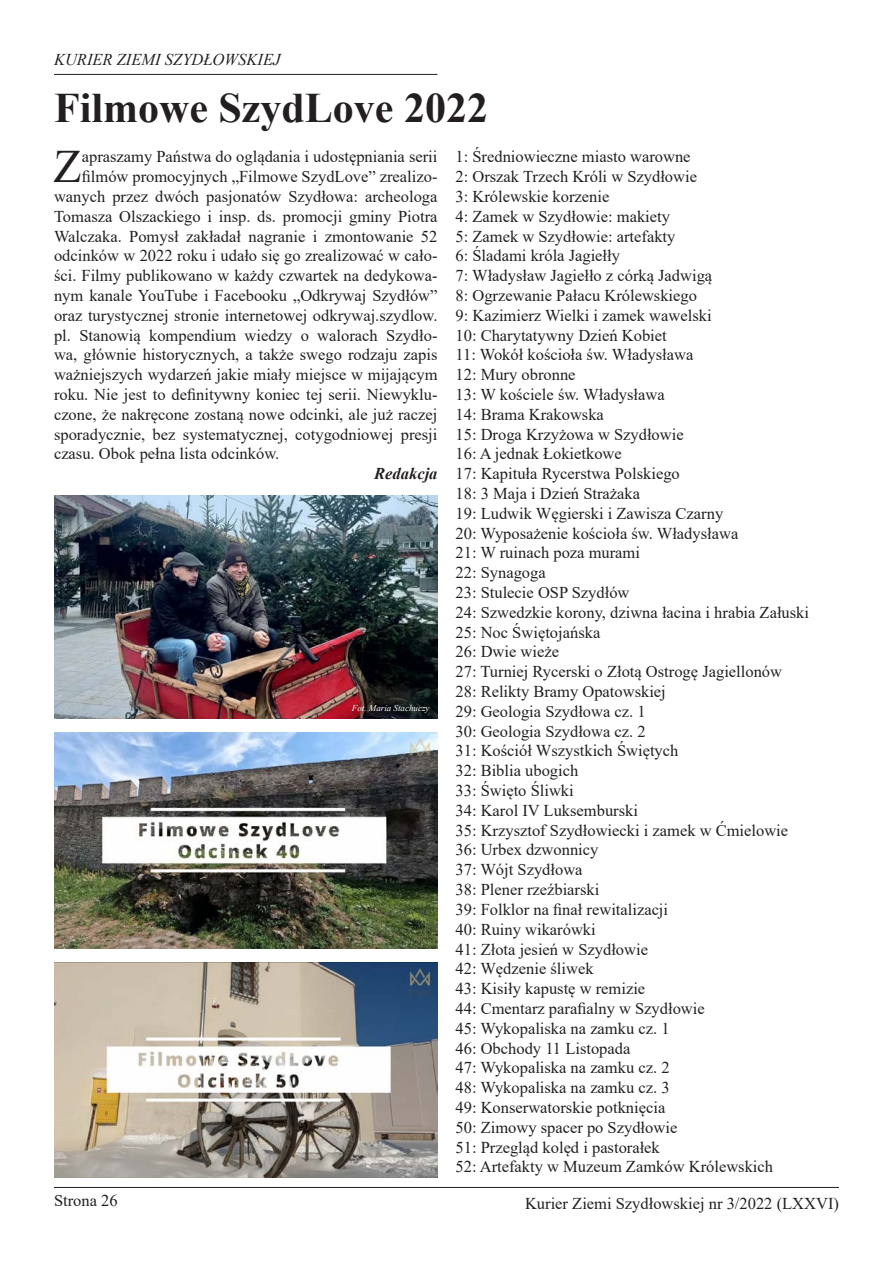
<style>
.page{position:relative;width:893px;height:1263px;background:#fff}
.page>*{position:absolute;margin:0;border:0;box-sizing:border-box;transform-origin:0 0}
.t1{font:46.35px "Times New Roman";color:#231f20}
.t2{font:700 42px "Times New Roman";color:#231f20}
.t3{font:16.5px/19.8px "Times New Roman";color:#231f20}
.t4{font:italic 16.5px "Times New Roman";color:#231f20}
.t5{font:italic 700 16.5px "Times New Roman";color:#231f20}
.t6{font:italic 9px "Times New Roman";color:#fff}
</style>
<div class="page">
<hr style="left:54px;top:74px;width:383px;height:1px;background:#231f20">
<hr style="left:54px;top:1187px;width:785px;height:1px;background:#231f20">
<img style="left:54px;top:962px;width:383px;height:216px">
<img style="left:54px;top:732px;width:383px;height:216px">
<img style="left:54px;top:495px;width:383px;height:224px">
<p class="t4" style="left:54px;top:49px;width:228px">KURIER ZIEMI SZYDŁOWSKIEJ</p>
<h2 class="t2" style="left:54px;top:78px;width:435px">Filmowe SzydLove 2022</h2>
<h1 class="t1" style="left:53px;top:134px;width:30px">Z</h1>
<p class="t3" style="left:82px;top:146px;width:357px">apraszamy Państwa do oglądania i udostępniania serii</p>
<p class="t3" style="left:455px;top:146px;width:355px">1: Średniowieczne miasto warowne<br>2: Orszak Trzech Króli w Szydłowie<br>3: Królewskie korzenie<br>4: Zamek w Szydłowie: makiety<br>5: Zamek w Szydłowie: artefakty<br>6: Śladami króla Jagiełły<br>7: Władysław Jagiełło z córką Jadwigą<br>8: Ogrzewanie Pałacu Królewskiego<br>9: Kazimierz Wielki i zamek wawelski<br>10: Charytatywny Dzień Kobiet<br>11: Wokół kościoła św. Władysława<br>12: Mury obronne<br>13: W kościele św. Władysława<br>14: Brama Krakowska<br>15: Droga Krzyżowa w Szydłowie<br>16: A jednak Łokietkowe<br>17: Kapituła Rycerstwa Polskiego<br>18: 3 Maja i Dzień Strażaka<br>19: Ludwik Węgierski i Zawisza Czarny<br>20: Wyposażenie kościoła św. Władysława<br>21: W ruinach poza murami<br>22: Synagoga<br>23: Stulecie OSP Szydłów<br>24: Szwedzkie korony, dziwna łacina i hrabia Załuski<br>25: Noc Świętojańska<br>26: Dwie wieże<br>27: Turniej Rycerski o Złotą Ostrogę Jagiellonów<br>28: Relikty Bramy Opatowskiej<br>29: Geologia Szydłowa cz. 1<br>30: Geologia Szydłowa cz. 2<br>31: Kościół Wszystkich Świętych<br>32: Biblia ubogich<br>33: Święto Śliwki<br>34: Karol IV Luksemburski<br>35: Krzysztof Szydłowiecki i zamek w Ćmielowie<br>36: Urbex dzwonnicy<br>37: Wójt Szydłowa<br>38: Plener rzeźbiarski<br>39: Folklor na finał rewitalizacji<br>40: Ruiny wikarówki<br>41: Złota jesień w Szydłowie<br>42: Wędzenie śliwek<br>43: Kisiły kapustę w remizie<br>44: Cmentarz parafialny w Szydłowie<br>45: Wykopaliska na zamku cz. 1<br>46: Obchody 11 Listopada<br>47: Wykopaliska na zamku cz. 2<br>48: Wykopaliska na zamku cz. 3<br>49: Konserwatorskie potknięcia<br>50: Zimowy spacer po Szydłowie<br>51: Przegląd kolęd i pastorałek<br>52: Artefakty w Muzeum Zamków Królewskich</p>
<p class="t3" style="left:82px;top:166px;width:357px">filmów promocyjnych „Filmowe SzydLove” zrealizo-</p>
<p class="t3" style="left:54px;top:186px;width:385px">wanych przez dwóch pasjonatów Szydłowa: archeologa</p>
<p class="t3" style="left:54px;top:206px;width:385px">Tomasza Olszackiego i insp. ds. promocji gminy Piotra</p>
<p class="t3" style="left:54px;top:226px;width:385px">Walczaka. Pomysł zakładał nagranie i zmontowanie 52</p>
<p class="t3" style="left:54px;top:245px;width:385px">odcinków w 2022 roku i udało się go zrealizować w cało-</p>
<p class="t3" style="left:54px;top:265px;width:385px">ści. Filmy publikowano w każdy czwartek na dedykowa-</p>
<p class="t3" style="left:54px;top:285px;width:385px">nym kanale YouTube i Facebooku „Odkrywaj Szydłów”</p>
<p class="t3" style="left:54px;top:305px;width:385px">oraz turystycznej stronie internetowej odkrywaj.szydlow.</p>
<p class="t3" style="left:54px;top:325px;width:385px">pl. Stanowią kompendium wiedzy o walorach Szydło-</p>
<p class="t3" style="left:54px;top:344px;width:385px">wa, głównie historycznych, a także swego rodzaju zapis</p>
<p class="t3" style="left:54px;top:364px;width:385px">ważniejszych wydarzeń jakie miały miejsce w mijającym</p>
<p class="t3" style="left:54px;top:384px;width:385px">roku. Nie jest to definitywny koniec tej serii. Niewyklu-</p>
<p class="t3" style="left:54px;top:404px;width:385px">czone, że nakręcone zostaną nowe odcinki, ale już raczej</p>
<p class="t3" style="left:54px;top:424px;width:385px">sporadycznie, bez systematycznej, cotygodniowej presji</p>
<p class="t3" style="left:54px;top:443px;width:227px">czasu. Obok pełna lista odcinków.</p>
<p class="t5" style="left:374px;top:462px;width:65px">Redakcja</p>
<p class="t6" style="left:352px;top:701px;width:79px">Fot. Maria Stachuczy</p>
<p class="t3" style="left:54px;top:1190px;width:65px">Strona 26</p>
<p class="t3" style="left:525px;top:1193px;width:315px">Kurier Ziemi Szydłowskiej nr 3/2022 (LXXVI)</p>
</div>
